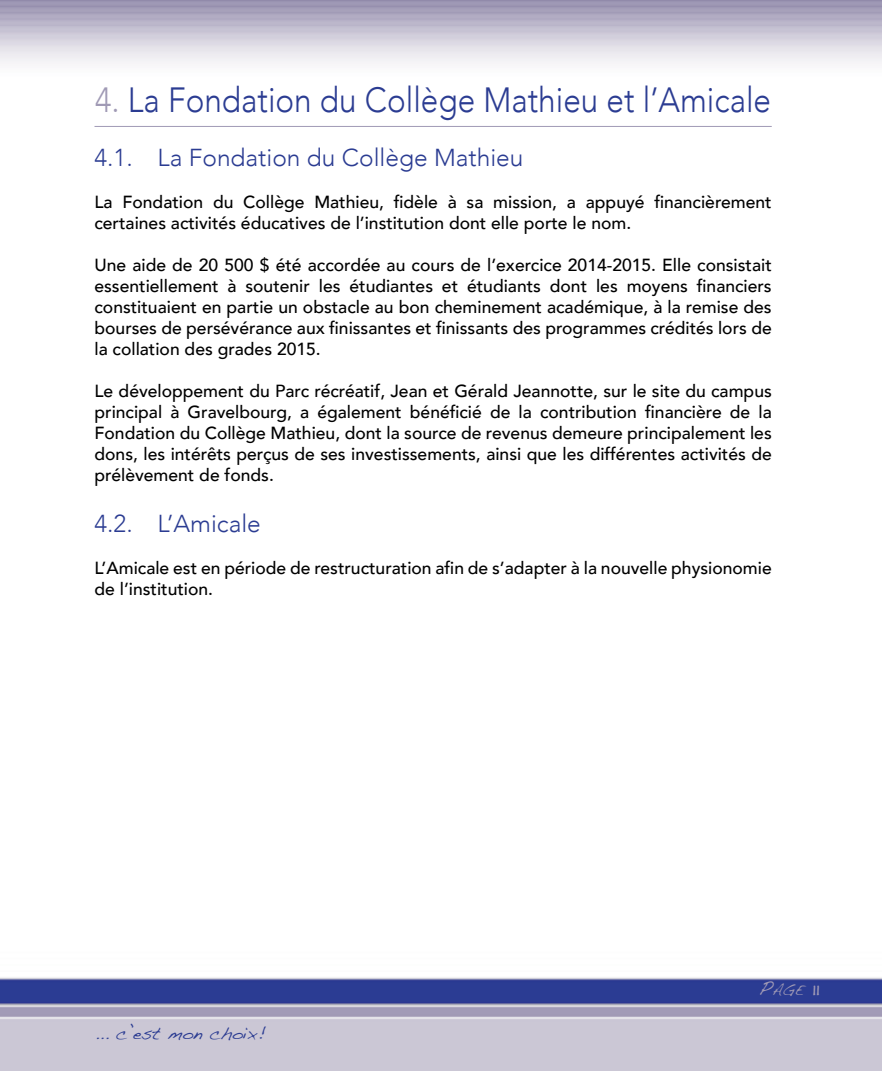
<style>
.page{position:relative;width:882px;height:1071px;background:#fff}
.page>*{position:absolute;margin:0;border:0;box-sizing:border-box;transform-origin:0 0}
.t1{font:300 35px "Avenir";color:#2b3c92;scale:.9 1}
.t2{font:300 24.5px "Avenir";color:#2b3c92}
.t3{font:21px "Handwriting Dakota";color:#a09ab5}
.t4{font:500 17.5px/21px "Avenir";color:#000}
.t5{font:17.5px "Handwriting Dakota";color:#2b3c92}
.s1{color:#a09ab5}
.s2{font-size:14.7px}
</style>
<div class="page">
<img style="left:0;top:0;width:882px;height:1071px">
<hr style="left:94px;top:126px;width:678px;height:1px;background:#a09ab5">
<h1 class="t1" style="left:95px;top:79px;width:753px"><span class="s1">4.</span> La Fondation du Collège Mathieu et l’Amicale</h1>
<h2 class="t2" style="left:94px;top:143px;width:430px">4.1. La Fondation du Collège Mathieu</h2>
<p class="t4" style="left:94px;top:191px;width:679px">La Fondation du Collège Mathieu, fidèle à sa mission, a appuyé financièrement certaines activités éducatives de l’institution dont elle porte le nom.</p>
<p class="t4" style="left:94px;top:254px;width:679px;text-align:justify">Une aide de 20 500 $ été accordée au cours de l’exercice 2014-2015. Elle consistait essentiellement à soutenir les étudiantes et étudiants dont les moyens financiers constituaient en partie un obstacle au bon cheminement académique, à la remise des bourses de persévérance aux finissantes et finissants des programmes crédités lors de la collation des grades 2015.</p>
<p class="t4" style="left:95px;top:380px;width:679px;text-align:justify">Le développement du Parc récréatif, Jean et Gérald Jeannotte, sur le site du campus principal à Gravelbourg, a également bénéficié de la contribution financière de la Fondation du Collège Mathieu, dont la source de revenus demeure principalement les dons, les intérêts perçus de ses investissements, ainsi que les différentes activités de prélèvement de fonds.</p>
<h2 class="t2" style="left:94px;top:509px;width:168px">4.2. L’Amicale</h2>
<p class="t4" style="left:94px;top:556px;width:679px">L’Amicale est en période de restructuration afin de s’adapter à la nouvelle physionomie de l’institution.</p>
<p class="t5" style="left:94px;top:1023px;width:173px">... c’est mon choix!</p>
<p class="t3" style="left:758px;top:976px;width:62px">P<span class="s2">age</span> 11</p>
</div>
